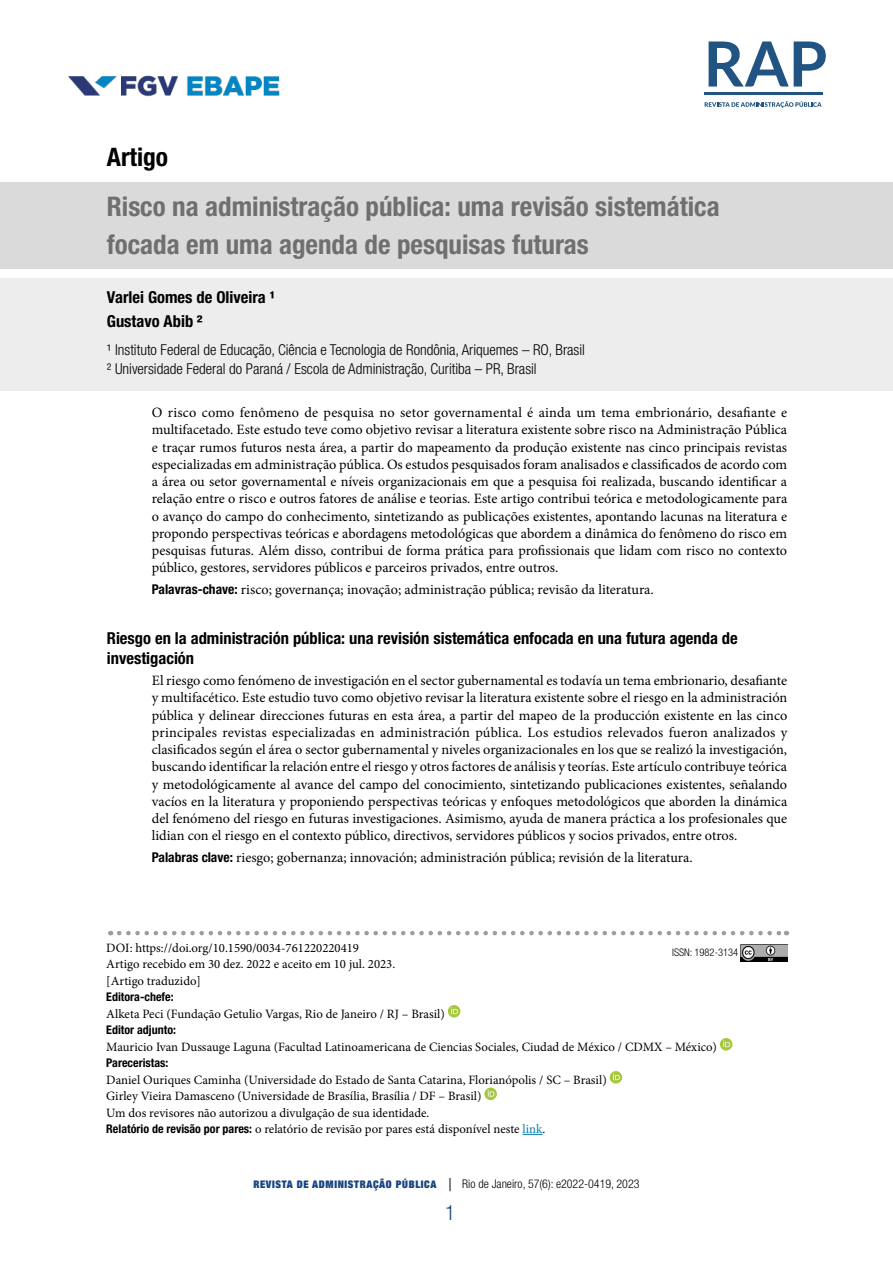
<style>
.page{position:relative;width:893px;height:1263px;background:#fff}
.page>*{position:absolute;margin:0;border:0;box-sizing:border-box;transform-origin:0 0}
.t1{font:700 condensed 27px/37.5px "Helvetica Neue LT Std";color:#706f6f}
.t2{font:700 condensed 25.5px "Helvetica Neue LT Std";color:#000}
.t3{font:300 condensed 21px "Helvetica Neue LT Std";color:#184480}
.t4{font:700 condensed 16.5px/23.7px "Helvetica Neue LT Std";color:#000}
.t5{font:300 condensed 15px/19.5px "Helvetica Neue LT Std";color:#000}
.t6{font:14.25px/17.2px "Minion Pro";color:#000;text-align:justify}
.t7{font:12.75px/16.5px "Minion Pro";color:#000}
.t8{font:300 condensed 12px "Helvetica Neue LT Std";color:#000}
.t9{font:700 condensed 12px "Helvetica Neue LT Std";color:#000}
.t10{font:300 condensed 10.5px "Helvetica Neue LT Std";color:#000}
.s1{font-family:"Helvetica Neue LT Std";font-weight:700;font-stretch:condensed;font-size:13.5px}
.s2{font-family:"Helvetica Neue LT Std";font-weight:700;font-stretch:condensed;font-size:12px}
.s3{color:#007cac}
.s4{font-family:"Helvetica Neue";font-weight:900;font-stretch:expanded;font-size:10.5px;color:#184480}
.s5{font-size:18px}
</style>
<div class="page">
<img style="left:68px;top:75px;width:212px;height:22px">
<svg style="left:705px;top:101px;width:117px;height:7px"></svg>
<hr style="left:704px;top:93px;width:119px;height:2px;background:#215383">
<svg style="left:709px;top:41px;width:117px;height:46px"></svg>
<div style="left:0;top:183px;width:892px;height:86px;background:#dadada"></div>
<div style="left:0;top:278px;width:892px;height:112px;background:#ededed"></div>
<svg style="left:119px;top:931px;width:668px;height:4px"></svg>
<img style="left:741px;top:945px;width:47px;height:16px">
<svg style="left:523px;top:1134px;width:20px;height:1px"></svg>
<svg style="left:448px;top:1005px;width:12px;height:12px"></svg>
<svg style="left:451px;top:1007px;width:7px;height:7px"></svg>
<div style="left:720px;top:1038px;width:12px;height:12px;background:#a6c83e;border-radius:50%"></div>
<svg style="left:723px;top:1040px;width:7px;height:7px"></svg>
<svg style="left:610px;top:1071px;width:12px;height:12px"></svg>
<svg style="left:613px;top:1073px;width:7px;height:7px"></svg>
<svg style="left:484px;top:1087px;width:13px;height:13px"></svg>
<svg style="left:488px;top:1090px;width:7px;height:7px"></svg>
<h2 class="t2" style="left:107px;top:142px;width:63px">Artigo</h2>
<h1 class="t1" style="left:107px;top:188px;width:614px">Risco na administração pública: uma revisão sistemática focada em uma agenda de pesquisas futuras</h1>
<p class="t4" style="left:107px;top:285px;width:170px">Varlei Gomes de Oliveira ¹<br>Gustavo Abib ²</p>
<p class="t5" style="left:107px;top:340px;width:480px">¹ Instituto Federal de Educação, Ciência e Tecnologia de Rondônia, Ariquemes – RO, Brasil<br>² Universidade Federal do Paraná / Escola de Administração, Curitiba – PR, Brasil</p>
<p class="t6" style="left:152px;top:404px;width:637px">O risco como fenômeno de pesquisa no setor governamental é ainda um tema embrionário, desafiante e multifacetado. Este estudo teve como objetivo revisar a literatura existente sobre risco na Administração Pública e traçar rumos futuros nesta área, a partir do mapeamento da produção existente nas cinco principais revistas especializadas em administração pública. Os estudos pesquisados foram analisados e classificados de acordo com a área ou setor governamental e níveis organizacionais em que a pesquisa foi realizada, buscando identificar a relação entre o risco e outros fatores de análise e teorias. Este artigo contribui teórica e metodologicamente para o avanço do campo do conhecimento, sintetizando as publicações existentes, apontando lacunas na literatura e propondo perspectivas teóricas e abordagens metodológicas que abordem a dinâmica do fenômeno do risco em pesquisas futuras. Além disso, contribui de forma prática para profissionais que lidam com risco no contexto público, gestores, servidores públicos e parceiros privados, entre outros.</p>
<p class="t6" style="left:152px;top:581px;width:503px"><span class="s1">Palavras-chave:</span> risco; governança; inovação; administração pública; revisão da literatura.</p>
<p class="t4" style="left:107px;top:628px;width:632px;line-height:19.8px">Riesgo en la administración pública: una revisión sistemática enfocada en una futura agenda de investigación</p>
<p class="t6" style="left:152px;top:672px;width:637px">El riesgo como fenómeno de investigación en el sector gubernamental es todavía un tema embrionario, desafiante y multifacético. Este estudio tuvo como objetivo revisar la literatura existente sobre el riesgo en la administración pública y delinear direcciones futuras en esta área, a partir del mapeo de la producción existente en las cinco principales revistas especializadas en administración pública. Los estudios relevados fueron analizados y clasificados según el área o sector gubernamental y niveles organizacionales en los que se realizó la investigación, buscando identificar la relación entre el riesgo y otros factores de análisis y teorías. Este artículo contribuye teórica y metodológicamente al avance del campo del conocimiento, sintetizando publicaciones existentes, señalando vacíos en la literatura y proponiendo perspectivas teóricas y enfoques metodológicos que aborden la dinámica del fenómeno del riesgo en futuras investigaciones. Asimismo, ayuda de manera práctica a los profesionales que lidian con el riesgo en el contexto público, directivos, servidores públicos y socios privados, entre otros.</p>
<p class="t6" style="left:152px;top:849px;width:542px"><span class="s1">Palabras clave:</span> riesgo; gobernanza; innovación; administración pública; revisión de la literatura.</p>
<p class="t7" style="left:106px;top:939px;width:290px">DOI: https://doi.org/10.1590/0034-761220220419<br>Artigo recebido em 30 dez. 2022 e aceito em 10 jul. 2023. [Artigo traduzido]</p>
<p class="t9" style="left:106px;top:989px;width:69px">Editora-chefe:</p>
<p class="t7" style="left:106px;top:1005px;width:340px">Alketa Peci (Fundação Getulio Vargas, Rio de Janeiro / RJ – Brasil)</p>
<p class="t9" style="left:106px;top:1022px;width:71px">Editor adjunto:</p>
<p class="t7" style="left:106px;top:1038px;width:612px">Mauricio Ivan Dussauge Laguna (Facultad Latinoamericana de Ciencias Sociales, Ciudad de México / CDMX – México)</p>
<p class="t9" style="left:106px;top:1055px;width:64px">Pareceristas:</p>
<p class="t7" style="left:106px;top:1071px;width:502px">Daniel Ouriques Caminha (Universidade do Estado de Santa Catarina, Florianópolis / SC – Brasil)<br>Girley Vieira Damasceno (Universidade de Brasília, Brasília / DF – Brasil)<br>Um dos revisores não autorizou a divulgação de sua identidade.<br><span class="s2">Relatório de revisão por pares:</span> o relatório de revisão por pares está disponível neste <span class="s3">link</span>.</p>
<p class="t10" style="left:672px;top:946px;width:68px">ISSN: 1982-3134</p>
<p class="t8" style="left:253px;top:1176px;width:388px"><span class="s4">REVISTA DE ADMINISTRAÇÃO PÚBLICA</span> <span class="s5">|</span> Rio de Janeiro, 57(6): e2022-0419, 2023</p>
<h3 class="t3" style="left:445px;top:1200px;width:12px">1</h3>
</div>
